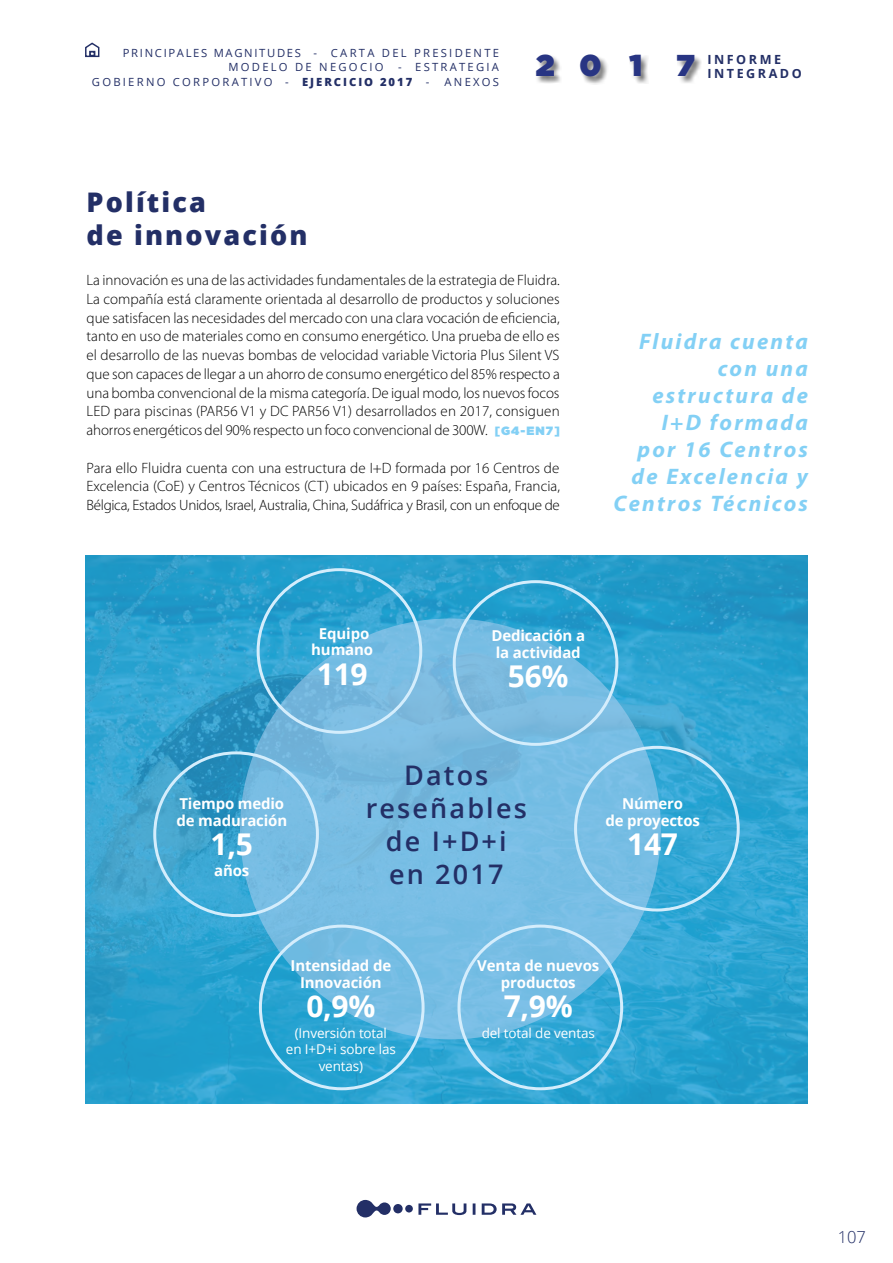
<style>
.page{position:relative;width:893px;height:1263px;background:#fff}
.page>*{position:absolute;margin:0;border:0;box-sizing:border-box;transform-origin:0 0}
.t1{font:900 30.15px "Gotham";color:#283583}
.t2{font:700 30px "Open Sans";letter-spacing:-.01em;color:#fff}
.t3{font:600 27px/33px "Open Sans";letter-spacing:.08em;color:#232f66;text-align:center}
.t4{font:800 27px/33px "Open Sans";letter-spacing:.08em;color:#232f66}
.t5{font:italic 700 22.5px/27px "Myriad Pro";letter-spacing:.1em;color:#83d0f5;text-align:right}
.t6{font:300 16.5px "Open Sans";color:#232f66}
.t7{font:300 15px/18.8px "Myriad Pro";letter-spacing:-.02em;color:#000;text-align:justify}
.t8{font:700 15px/16.5px "Open Sans";letter-spacing:-.01em;color:#fff;text-align:center}
.t9{font:13.5px/16.5px "Open Sans";letter-spacing:-.01em;color:#fff;text-align:center}
.t10{font:700 12.6px/13.5px "Open Sans";letter-spacing:.2em;color:#232f66}
.t11{font:11.25px/14.7px "Open Sans";letter-spacing:.2em;color:#232f66;text-align:right}
.t12{font:11.25px "Open Sans";letter-spacing:.15em;color:#232f66}
.t13{font:800 11.25px "Open Sans";letter-spacing:.175em;color:#232f66}
.s1{font-family:"Gotham";font-weight:900;font-size:12px;color:#83d0f5}
</style>
<div class="page">
<svg style="left:357px;top:1200px;width:34px;height:17px"></svg>
<div style="left:393px;top:1204px;width:10px;height:9px;background:#232f66;border-radius:50%"></div>
<div style="left:405px;top:1205px;width:8px;height:7px;background:#232f66;border-radius:50%"></div>
<svg style="left:418px;top:1203px;width:118px;height:12px"></svg>
<img style="left:85px;top:555px;width:723px;height:548px">
<div style="left:240px;top:618px;width:421px;height:421px;background:#78bde4;border-radius:50%"></div>
<div style="left:257px;top:568px;width:165px;height:166px;border:3px solid #d4edfc;border-radius:50%"></div>
<div style="left:153px;top:751px;width:166px;height:166px;border:3px solid #d4edfc;border-radius:50%"></div>
<div style="left:259px;top:924px;width:166px;height:166px;border:3px solid #d4edfc;border-radius:50%"></div>
<div style="left:457px;top:924px;width:166px;height:166px;border:3px solid #d4edfc;border-radius:50%"></div>
<div style="left:453px;top:580px;width:165px;height:166px;border:3px solid #d4edfc;border-radius:50%"></div>
<div style="left:574px;top:746px;width:166px;height:165px;border:3px solid #d4edfc;border-radius:50%"></div>
<div style="left:536px;top:54px;width:26px;height:30px;background:#000;opacity:.5"></div>
<div style="left:580px;top:54px;width:28px;height:30px;background:#000;opacity:.5"></div>
<div style="left:629px;top:55px;width:20px;height:29px;background:#000;opacity:.5"></div>
<div style="left:677px;top:55px;width:25px;height:29px;background:#000;opacity:.5"></div>
<svg style="left:85px;top:42px;width:15px;height:16px"></svg>
<p class="t12" style="left:123px;top:45px;width:378px">PRINCIPALES MAGNITUDES - CARTA DEL PRESIDENTE</p>
<p class="t11" style="left:398px;top:60px;width:5px">-</p>
<p class="t11" style="left:285px;top:74px;width:5px">-</p>
<p class="t11" style="left:426px;top:74px;width:5px">-</p>
<p class="t11" style="left:92px;top:60px;width:293px;text-align:left;text-indent:137px">MODELO DE NEGOCIO<br>GOBIERNO CORPORATIVO</p>
<p class="t11" style="left:415px;top:60px;width:85px">ESTRATEGIA<br>ANEXOS</p>
<p class="t13" style="left:302px;top:73px;width:112px">EJERCICIO 2017</p>
<h1 class="t1" style="left:536px;top:44px;width:161px">201 7</h1>
<p class="t10" style="left:707px;top:52px;width:96px">INFORME<br>INTEGRADO</p>
<h3 class="t4" style="left:87px;top:184px;width:223px">Política<br>de innovación</h3>
<p class="t7" style="left:87px;top:271px;width:475px">La innovación es una de las actividades fundamentales de la estrategia de Fluidra.<br>La compañía está claramente orientada al desarrollo de productos y soluciones que satisfacen las necesidades del mercado con una clara vocación de eficiencia, tanto en uso de materiales como en consumo energético. Una prueba de ello es el desarrollo de las nuevas bombas de velocidad variable Victoria Plus Silent VS que son capaces de llegar a un ahorro de consumo energético del 85% respecto a una bomba convencional de la misma categoría. De igual modo, los nuevos focos LED para piscinas (PAR56 V1 y DC PAR56 V1) desarrollados en 2017, consiguen ahorros energéticos del 90% respecto un foco convencional de 300W. <span class="s1">[G4-EN7]</span></p>
<p class="t7" style="left:87px;top:458px;width:475px">Para ello Fluidra cuenta con una estructura de I+D formada por 16 Centros de Excelencia (CoE) y Centros Técnicos (CT) ubicados en 9 países: España, Francia, Bélgica, Estados Unidos, Israel, Australia, China, Sudáfrica y Brasil, con un enfoque de</p>
<h3 class="t5" style="left:613px;top:328px;width:196px">Fluidra cuenta con una estructura de<br>I+D formada<br>por 16 Centros de Excelencia y<br>Centros Técnicos</h3>
<p class="t8" style="left:311px;top:625px;width:63px">Equipo humano</p>
<h2 class="t2" style="left:317px;top:653px;width:52px">119</h2>
<p class="t8" style="left:491px;top:627px;width:95px;text-align:left">Dedicación a la actividad</p>
<h2 class="t2" style="left:508px;top:655px;width:62px">56%</h2>
<p class="t8" style="left:176px;top:795px;width:112px;text-align:left">Tiempo medio de maduración</p>
<h2 class="t2" style="left:211px;top:823px;width:44px">1,5</h2>
<p class="t8" style="left:214px;top:861px;width:37px">años</p>
<h3 class="t3" style="left:366px;top:758px;width:163px">Datos reseñables de I+D+i en 2017</h3>
<p class="t8" style="left:605px;top:795px;width:96px">Número<br>de proyectos</p>
<h2 class="t2" style="left:627px;top:823px;width:52px">147</h2>
<p class="t8" style="left:291px;top:957px;width:102px">Intensidad de<br>Innovación</p>
<h2 class="t2" style="left:306px;top:985px;width:71px">0,9%</h2>
<p class="t9" style="left:286px;top:1024px;width:111px">(Inversión total en I+D+i sobre las ventas)</p>
<p class="t8" style="left:477px;top:957px;width:123px">Venta de nuevos productos</p>
<h2 class="t2" style="left:504px;top:985px;width:71px">7,9%</h2>
<p class="t9" style="left:482px;top:1024px;width:115px">del total de ventas</p>
<p class="t6" style="left:838px;top:1226px;width:30px">107</p>
</div>
